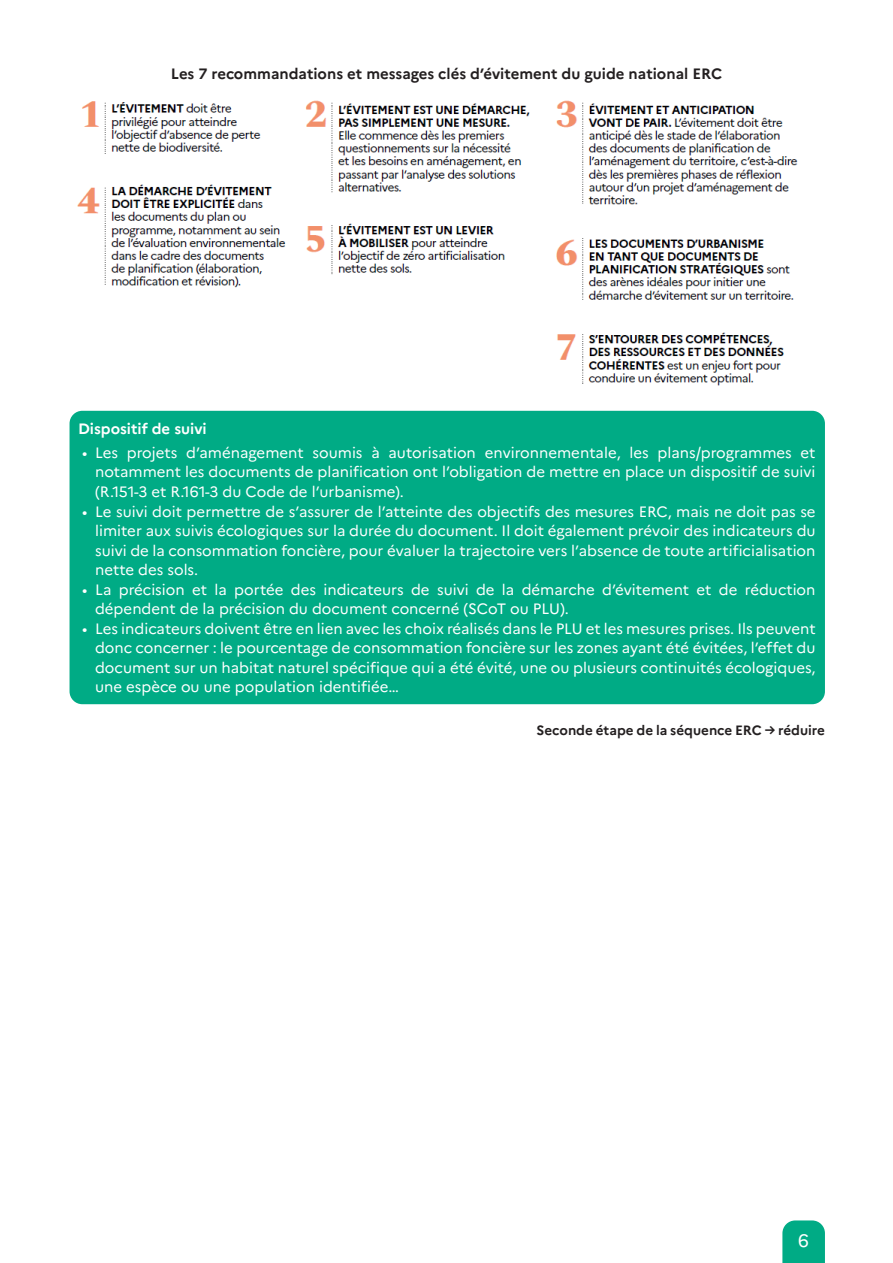
<style>
.page{position:relative;width:893px;height:1263px;background:#fff}
.page>*{position:absolute;margin:0;border:0;box-sizing:border-box;transform-origin:0 0}
.t1{font:18px "Marianne";color:#fff}
.texte{font:15px/19.5px "Marianne";color:#fff;text-align:justify}
.texte-2{font:700 15px "Marianne";color:#231f20}
.texte-3{font:700 15px "Marianne";color:#fff}
.texte-4{font:700 13.5px "Marianne";color:#231f20}
</style>
<div class="page">
<svg style="left:782px;top:1220px;width:43px;height:43px;background:#0faf8c"></svg>
<img style="left:77px;top:100px;width:747px;height:318px">
<div style="left:58px;top:339px;width:180px;height:114px;background:#fff"></div>
<div style="left:70px;top:411px;width:755px;height:293px;background:#00ab85;border-radius:13px"></div>
<p class="texte-2" style="left:171px;top:62px;width:553px">Les 7 recommandations et messages clés d’évitement du guide national ERC</p>
<p class="texte-3" style="left:78px;top:417px;width:130px">Dispositif de suivi</p>
<p class="texte" style="left:95px;top:442px;width:722px;text-indent:-13px">• Les projets d’aménagement soumis à autorisation environnementale, les plans/programmes et notamment les documents de planification ont l’obligation de mettre en place un dispositif de suivi (R.151-3 et R.161-3 du Code de l’urbanisme).</p>
<p class="texte" style="left:95px;top:500px;width:722px;text-indent:-13px">• Le suivi doit permettre de s’assurer de l’atteinte des objectifs des mesures ERC, mais ne doit pas se limiter aux suivis écologiques sur la durée du document. Il doit également prévoir des indicateurs du suivi de la consommation foncière, pour évaluer la trajectoire vers l’absence de toute artificialisation nette des sols.</p>
<p class="texte" style="left:95px;top:578px;width:722px;text-indent:-13px">• La précision et la portée des indicateurs de suivi de la démarche d’évitement et de réduction dépendent de la précision du document concerné (SCoT ou PLU).</p>
<p class="texte" style="left:95px;top:617px;width:722px;text-indent:-13px">• Les indicateurs doivent être en lien avec les choix réalisés dans le PLU et les mesures prises. Ils peuvent donc concerner : le pourcentage de consommation foncière sur les zones ayant été évitées, l’effet du document sur un habitat naturel spécifique qui a été évité, une ou plusieurs continuités écologiques, une espèce ou une population identifiée…</p>
<p class="texte-4" style="left:537px;top:719px;width:290px">Seconde étape de la séquence ERC → réduire</p>
<p class="t1" style="left:798px;top:1226px;width:12px">6</p>
</div>
